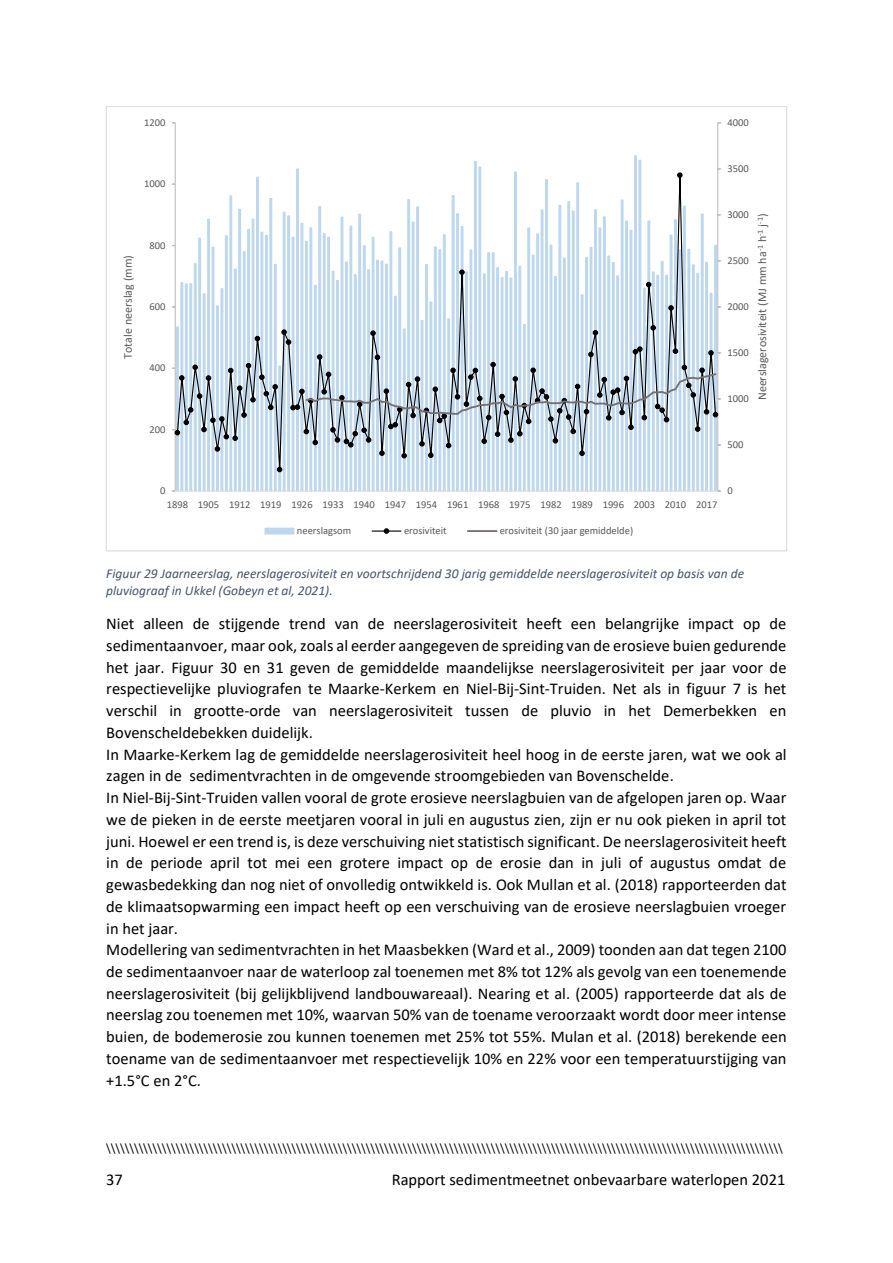
<style>
.page{position:relative;width:893px;height:1263px;background:#fff}
.page>*{position:absolute;margin:0;border:0;box-sizing:border-box;transform-origin:0 0}
.t1{font:16.5px/21.8px "Calibri";color:#000;text-align:justify}
.t2{font:italic 13.5px/16.5px "Calibri";color:#44546a}
.t3{font:12px "Calibri";color:#000}
.t4{font:12px "Calibri";color:#595959}
.t5{font:10.5px "Calibri";color:#595959}
</style>
<div class="page">
<hr style="left:717px;top:123px;width:1px;height:368px;background:#bfbfbf">
<hr style="left:175px;top:123px;width:1px;height:368px;background:#bfbfbf">
<hr style="left:175px;top:490px;width:543px;height:2px;background:#d9d9d9">
<svg style="left:176px;top:155px;width:541px;height:337px"></svg>
<svg style="left:277px;top:467px;width:5px;height:5px"></svg>
<svg style="left:459px;top:269px;width:6px;height:6px"></svg>
<svg style="left:646px;top:282px;width:5px;height:5px"></svg>
<svg style="left:668px;top:305px;width:6px;height:6px"></svg>
<svg style="left:677px;top:172px;width:6px;height:6px"></svg>
<svg style="left:172px;top:325px;width:549px;height:133px;background:#b9c9d8"></svg>
<hr style="left:468px;top:530px;width:29px;height:2px;background:#767171">
<div style="left:265px;top:528px;width:29px;height:6px;background:#bdd7ee"></div>
<hr style="left:372px;top:530px;width:29px;height:2px;background:#000">
<svg style="left:384px;top:528px;width:5px;height:6px"></svg>
<p class="t5" style="left:144px;top:118px;width:23px">1200</p>
<p class="t5" style="left:144px;top:179px;width:23px">1000</p>
<p class="t4" style="left:123px;top:359px;width:105px;rotate:-90deg">Totale neerslag (mm)</p>
<p class="t5" style="left:150px;top:241px;width:17px">800</p>
<p class="t5" style="left:150px;top:302px;width:17px">600</p>
<p class="t5" style="left:150px;top:363px;width:17px">400</p>
<p class="t5" style="left:150px;top:425px;width:17px">200</p>
<p class="t5" style="left:160px;top:486px;width:7px">0</p>
<p class="t5" style="left:728px;top:118px;width:23px">4000</p>
<p class="t5" style="left:728px;top:164px;width:23px">3500</p>
<p class="t5" style="left:728px;top:210px;width:23px">3000</p>
<p class="t5" style="left:728px;top:256px;width:23px">2500</p>
<p class="t5" style="left:728px;top:302px;width:23px">2000</p>
<p class="t5" style="left:728px;top:348px;width:23px">1500</p>
<p class="t5" style="left:728px;top:394px;width:23px">1000</p>
<p class="t4" style="left:757px;top:400px;width:188px;rotate:-90deg">Neerslagerosiviteit (MJ mm ha<sup>-1</sup> h<sup>-1</sup> j<sup>-1</sup>)</p>
<p class="t5" style="left:728px;top:440px;width:17px">500</p>
<p class="t5" style="left:728px;top:486px;width:7px">0</p>
<p class="t5" style="left:167px;top:500px;width:552px">1898 1905 1912 1919 1926 1933 1940 1947 1954 1961 1968 1975 1982 1989 1996 2003 2010 2017</p>
<p class="t5" style="left:500px;top:526px;width:135px">erosiviteit (30 jaar gemiddelde)</p>
<p class="t5" style="left:297px;top:526px;width:56px">neerslagsom</p>
<p class="t5" style="left:404px;top:526px;width:44px">erosiviteit</p>
<p class="t2" style="left:106px;top:567px;width:639px">Figuur 29 Jaarneerslag, neerslagerosiviteit en voortschrijdend 30 jarig gemiddelde neerslagerosiviteit op basis van de pluviograaf in Ukkel (Gobeyn et al, 2021).</p>
<p class="t1" style="left:106px;top:614px;width:682px">Niet alleen de stijgende trend van de neerslagerosiviteit heeft een belangrijke impact op de sedimentaanvoer, maar ook, zoals al eerder aangegeven de spreiding van de erosieve buien gedurende het jaar. Figuur 30 en 31 geven de gemiddelde maandelijkse neerslagerosiviteit per jaar voor de respectievelijke pluviografen te Maarke-Kerkem en Niel-Bij-Sint-Truiden. Net als in figuur 7 is het verschil in grootte-orde van neerslagerosiviteit tussen de pluvio in het Demerbekken en Bovenscheldebekken duidelijk.</p>
<p class="t1" style="left:106px;top:745px;width:682px">In Maarke-Kerkem lag de gemiddelde neerslagerosiviteit heel hoog in de eerste jaren, wat we ook al zagen in de sedimentvrachten in de omgevende stroomgebieden van Bovenschelde.</p>
<p class="t1" style="left:106px;top:788px;width:682px">In Niel-Bij-Sint-Truiden vallen vooral de grote erosieve neerslagbuien van de afgelopen jaren op. Waar we de pieken in de eerste meetjaren vooral in juli en augustus zien, zijn er nu ook pieken in april tot juni. Hoewel er een trend is, is deze verschuiving niet statistisch significant. De neerslagerosiviteit heeft in de periode april tot mei een grotere impact op de erosie dan in juli of augustus omdat de gewasbedekking dan nog niet of onvolledig ontwikkeld is. Ook Mullan et al. (2018) rapporteerden dat de klimaatsopwarming een impact heeft op een verschuiving van de erosieve neerslagbuien vroeger in het jaar.</p>
<p class="t1" style="left:106px;top:940px;width:682px">Modellering van sedimentvrachten in het Maasbekken (Ward et al., 2009) toonden aan dat tegen 2100 de sedimentaanvoer naar de waterloop zal toenemen met 8% tot 12% als gevolg van een toenemende neerslagerosiviteit (bij gelijkblijvend landbouwareaal). Nearing et al. (2005) rapporteerde dat als de neerslag zou toenemen met 10%, waarvan 50% van de toename veroorzaakt wordt door meer intense buien, de bodemerosie zou kunnen toenemen met 25% tot 55%. Mulan et al. (2018) berekende een toename van de sedimentaanvoer met respectievelijk 10% en 22% voor een temperatuurstijging van +1.5°C en 2°C.</p>
<p class="t3" style="left:106px;top:1143px;width:678px">\\\\\\\\\\\\\\\\\\\\\\\\\\\\\\\\\\\\\\\\\\\\\\\\\\\\\\\\\\\\\\\\\\\\\\\\\\\\\\\\\\\\\\\\\\\\\\\\\\\\\\\\\\\\\\\\\\\\\\\\\\\\\\\\\\\\\\\\\\\\\\\\\\</p>
<p class="t1" style="left:106px;top:1170px;width:18px">37</p>
<p class="t1" style="left:392px;top:1170px;width:395px">Rapport sedimentmeetnet onbevaarbare waterlopen 2021</p>
</div>
